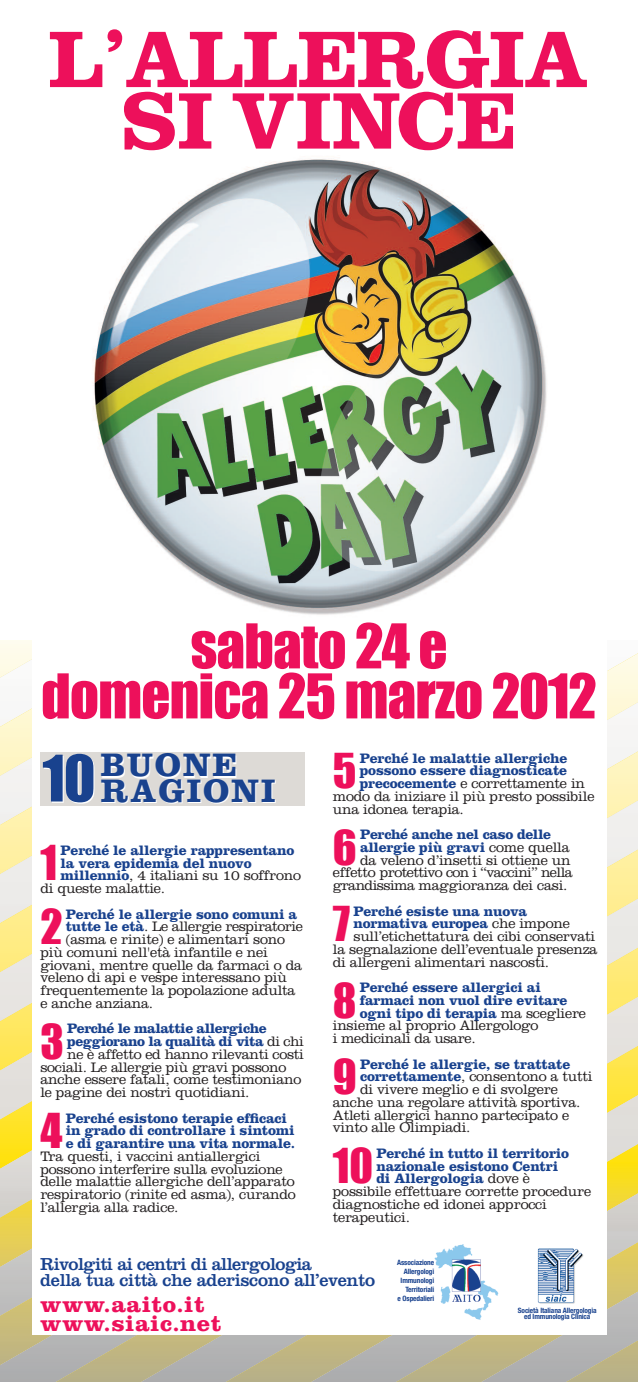
<style>
.page{position:relative;width:638px;height:1382px;background:#fff}
.page>*{position:absolute;margin:0;border:0;box-sizing:border-box;transform-origin:0 0}
.t1{font:700 83.25px/106.5px "Clarendon LT Std";letter-spacing:-.015em;color:#ed105b}
.t2{font:57px/50px "Impact";letter-spacing:-.015em;color:#ed105b;text-align:center}
.t3{font:44.17px "Impact";color:#ed105b}
.t4{font:700 33.75px/25.3px "Clarendon LT Std";letter-spacing:.05em;color:#19428e}
.t5{font:700 22.88px/18.8px "Clarendon LT Std";letter-spacing:.02em;color:#ed105b;scale:1.05 1}
.t6{font:18px/16.5px "Clarendon LT Std";letter-spacing:-.015em;color:#19428e}
.t7{font:300 14.25px/12.8px "Clarendon LT Std";letter-spacing:-.015em;color:#231f20}
.t8{font:700 14.25px/12.8px "Clarendon LT Std";letter-spacing:-.015em;color:#19428e}
.t9{font:700 14.25px "Clarendon LT Std";letter-spacing:-.035em;color:#19428e}
.t10{font:300 14.25px "Clarendon LT Std";letter-spacing:-.04em;color:#231f20}
.t11{font:700 condensed 7.35px/8.9px "Helvetica Neue LT Std";letter-spacing:-.015em;color:#19428e;text-align:right}
.s1{font-family:"Impact";font-weight:400;font-size:59.25px}
.s2{font-weight:700;color:#19428e}
.s3{font-weight:300;color:#231f20}
</style>
<div class="page">
<img style="left:0;top:751px;width:638px;height:411px">
<img style="left:12px;top:800px;width:626px;height:362px">
<img style="left:606px;top:996px;width:32px;height:49px">
<img style="left:606px;top:1045px;width:32px;height:49px">
<img style="left:606px;top:1094px;width:32px;height:68px">
<img style="left:607px;top:1143px;width:31px;height:19px">
<img style="left:0;top:1162px;width:55px;height:220px">
<img style="left:55px;top:1335px;width:85px;height:47px">
<img style="left:140px;top:1335px;width:85px;height:47px">
<img style="left:225px;top:1162px;width:413px;height:220px">
<img style="left:310px;top:1193px;width:328px;height:189px">
<img style="left:396px;top:1242px;width:242px;height:140px">
<img style="left:480px;top:1291px;width:158px;height:91px">
<img style="left:565px;top:1340px;width:73px;height:42px">
<div style="left:32px;top:626px;width:574px;height:709px;background:#fff"></div>
<img style="left:92px;top:159px;width:455px;height:456px">
<div style="left:40px;top:753px;width:265px;height:53px;background:#dddad6"></div>
<img style="left:537px;top:1248px;width:47px;height:56px">
<img style="left:434px;top:1244px;width:65px;height:76px">
<h1 class="t1" style="left:103px;top:-30px;width:414px">‚<br>SI VINCE</h1>
<h1 class="t1" style="left:49px;top:15px;width:541px">L ALLERGIA</h1>
<h2 class="t2" style="left:41px;top:621px;width:557px">sabato 24 e<br>domenica 25 marzo 2012</h2>
<h3 class="t3" style="left:333px;top:744px;width:25px">5</h3>
<p class="t8" style="left:360px;top:753px;width:209px">Perché le malattie allergiche</p>
<h3 class="t4" style="left:101px;top:756px;width:177px;text-indent:-58px"><span class="s1">10</span>BUONE<br>RAGIONI</h3>
<p class="t8" style="left:360px;top:766px;width:209px">possono essere diagnosticate</p>
<p class="t7" style="left:360px;top:778px;width:227px"><span class="s2">precocemente</span> e correttamente in</p>
<p class="t7" style="left:333px;top:791px;width:263px">modo da iniziare il più presto possibile</p>
<p class="t7" style="left:333px;top:804px;width:133px">una idonea terapia.</p>
<h3 class="t3" style="left:333px;top:820px;width:25px">6</h3>
<p class="t8" style="left:360px;top:829px;width:193px">Perché anche nel caso delle</p>
<p class="t8" style="left:360px;top:842px;width:211px">allergie più gravi <span class="s3">come quella</span></p>
<p class="t7" style="left:360px;top:855px;width:212px">da veleno d’insetti si ottiene un</p>
<p class="t10" style="left:333px;top:868px;width:241px">effetto protettivo con i “vaccini” nella</p>
<p class="t7" style="left:333px;top:880px;width:236px">grandissima maggioranza dei casi.</p>
<h3 class="t3" style="left:333px;top:897px;width:19px">7</h3>
<p class="t8" style="left:353px;top:906px;width:175px">Perché esiste una nuova</p>
<h3 class="t3" style="left:40px;top:836px;width:18px">1</h3>
<p class="t8" style="left:61px;top:845px;width:235px">Perché le allergie rappresentano</p>
<p class="t8" style="left:61px;top:858px;width:192px">la vera epidemia del nuovo</p>
<p class="t7" style="left:61px;top:871px;width:242px"><span class="s2">millennio</span>, 4 italiani su 10 soffrono</p>
<p class="t7" style="left:40px;top:883px;width:126px">di queste malattie.</p>
<h3 class="t3" style="left:40px;top:899px;width:24px">2</h3>
<p class="t8" style="left:66px;top:909px;width:233px">Perché le allergie sono comuni a</p>
<p class="t8" style="left:353px;top:919px;width:218px">normativa europea <span class="s3">che impone</span></p>
<p class="t7" style="left:353px;top:931px;width:243px">sull’etichettatura dei cibi conservati</p>
<p class="t7" style="left:333px;top:944px;width:266px">la segnalazione dell’eventuale presenza</p>
<p class="t7" style="left:333px;top:957px;width:218px">di allergeni alimentari nascosti.</p>
<h3 class="t3" style="left:333px;top:973px;width:25px">8</h3>
<p class="t8" style="left:360px;top:982px;width:183px">Perché essere allergici ai</p>
<p class="t7" style="left:66px;top:922px;width:239px"><span class="s2">tutte le età</span>. Le allergie respiratorie</p>
<p class="t7" style="left:66px;top:934px;width:221px">(asma e rinite) e alimentari sono</p>
<p class="t7" style="left:40px;top:947px;width:229px">più comuni nell'età infantile e nei</p>
<p class="t7" style="left:40px;top:960px;width:263px">giovani, mentre quelle da farmaci o da</p>
<p class="t7" style="left:40px;top:973px;width:248px">veleno di api e vespe interessano più</p>
<p class="t7" style="left:40px;top:985px;width:256px">frequentemente la popolazione adulta</p>
<p class="t7" style="left:40px;top:998px;width:114px">e anche anziana.</p>
<h3 class="t3" style="left:40px;top:1014px;width:25px">3</h3>
<p class="t9" style="left:67px;top:1024px;width:201px">Perché le malattie allergiche</p>
<p class="t8" style="left:360px;top:995px;width:209px">farmaci non vuol dire evitare</p>
<p class="t8" style="left:360px;top:1008px;width:228px">ogni tipo di terapia <span class="s3">ma scegliere</span></p>
<p class="t7" style="left:333px;top:1021px;width:207px">insieme al proprio Allergologo</p>
<p class="t7" style="left:333px;top:1033px;width:144px">i medicinali da usare.</p>
<h3 class="t3" style="left:333px;top:1050px;width:25px">9</h3>
<p class="t8" style="left:360px;top:1059px;width:212px">Perché le allergie, se trattate</p>
<p class="t9" style="left:67px;top:1037px;width:238px">peggiorano la qualità di vita <span class="s3">di chi</span></p>
<p class="t7" style="left:67px;top:1049px;width:238px">ne è affetto ed hanno rilevanti costi</p>
<p class="t7" style="left:40px;top:1062px;width:247px">sociali. Le allergie più gravi possono</p>
<p class="t7" style="left:40px;top:1075px;width:262px">anche essere fatali, come testimoniano</p>
<p class="t7" style="left:40px;top:1087px;width:211px">le pagine dei nostri quotidiani.</p>
<h3 class="t3" style="left:40px;top:1103px;width:24px">4</h3>
<p class="t8" style="left:66px;top:1113px;width:231px">Perché esistono terapie efficaci in grado di controllare i sintomi e di garantire una vita normale.</p>
<p class="t7" style="left:40px;top:1151px;width:257px">Tra questi, i vaccini antiallergici possono interferire sulla evoluzione delle malattie allergiche dell’apparato respiratorio (rinite ed asma), curando l’allergia alla radice.</p>
<p class="t7" style="left:360px;top:1072px;width:234px"><span class="s2">correttamente</span>, consentono a tutti</p>
<p class="t7" style="left:360px;top:1084px;width:199px">di vivere meglio e di svolgere</p>
<p class="t7" style="left:333px;top:1097px;width:249px">anche una regolare attività sportiva.</p>
<p class="t7" style="left:333px;top:1110px;width:238px">Atleti allergici hanno partecipato e</p>
<p class="t7" style="left:333px;top:1123px;width:139px">vinto alle Olimpiadi.</p>
<h3 class="t3" style="left:333px;top:1139px;width:42px">10</h3>
<p class="t8" style="left:376px;top:1148px;width:194px">Perché in tutto il territorio</p>
<p class="t8" style="left:376px;top:1161px;width:183px">nazionale esistono Centri</p>
<p class="t8" style="left:376px;top:1174px;width:155px">di Allergologia <span class="s3">dove è</span></p>
<p class="t7" style="left:333px;top:1186px;width:260px">possibile effettuare corrette procedure</p>
<p class="t7" style="left:333px;top:1199px;width:216px">diagnostiche ed idonei approcci</p>
<p class="t7" style="left:333px;top:1212px;width:79px">terapeutici.</p>
<p class="t11" style="left:397px;top:1259px;width:39px">Associazione<br>Allergologi<br>Immunologi<br>Territoriali<br>e Ospedalieri</p>
<p class="t11" style="left:518px;top:1307px;width:80px;line-height:6.8px;text-align:center">Società Italiana Allergologia ed Immunologia Clinica</p>
<p class="t6" style="left:40px;top:1257px;width:336px">Rivolgiti ai centri di allergologia<br>della tua città che aderiscono all’evento</p>
<h3 class="t5" style="left:40px;top:1297px;width:174px">www.aaito.it www.siaic.net</h3>
</div>
